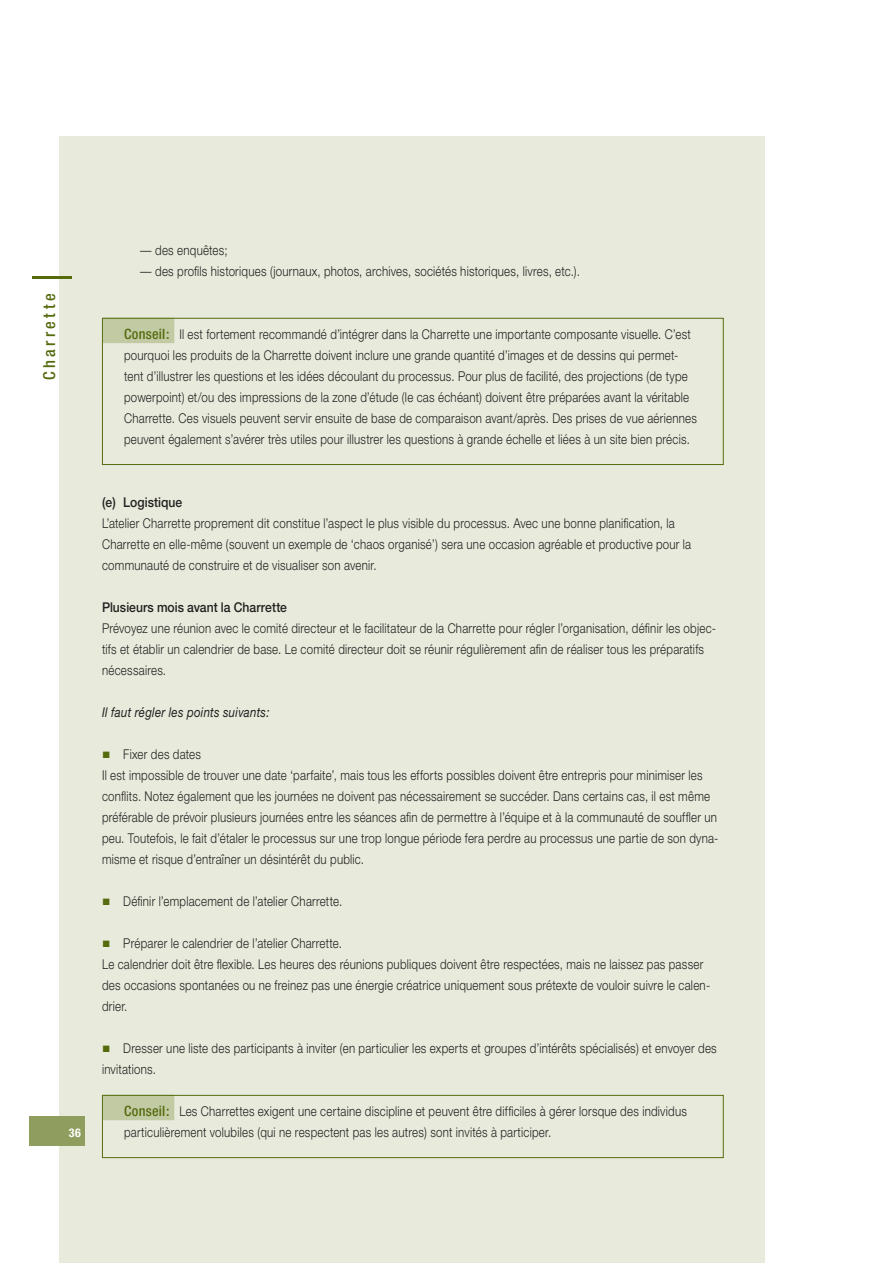
<style>
.page{position:relative;width:893px;height:1263px;background:#fff}
.page>*{position:absolute;margin:0;border:0;box-sizing:border-box;transform-origin:0 0}
.t1{font:100 condensed 54px "Helvetica Neue";color:#556b0e}
.t2{font:500 condensed 16.5px "Helvetica Neue";letter-spacing:.205em;color:#556b0e}
.t3{font:300 13.5px/21px "Helvetica Neue";letter-spacing:.02em;color:#231f20;scale:.85 1}
.t4{font:500 13.5px "Helvetica Neue";color:#231f20;scale:.9 1}
.t5{font:italic 13.5px "Helvetica Neue";letter-spacing:.025em;color:#231f20;scale:.85 1}
.t6{font:700 condensed 12px "Helvetica Neue";color:#fff}
.s1{font-weight:500;font-stretch:condensed;font-size:14.25px;color:#556b0e}
</style>
<div class="page">
<div style="left:60px;top:136px;width:705px;height:1127px;background:#e8ebdc"></div>
<div style="left:30px;top:1116px;width:55px;height:30px;background:#8f9e5f"></div>
<div style="left:103px;top:318px;width:71px;height:25px;background:#c2caa4"></div>
<div style="left:102px;top:318px;width:622px;height:147px;border:1px solid #556b0e"></div>
<div style="left:103px;top:1095px;width:71px;height:25px;background:#c2caa4"></div>
<div style="left:102px;top:1095px;width:622px;height:63px;border:1px solid #556b0e"></div>
<h1 class="t1" style="left:22px;top:283px;width:13px;rotate:-90deg">|</h1>
<p class="t2" style="left:40px;top:380px;width:88px;rotate:-90deg">Charrette</p>
<p class="t6" style="left:69px;top:1125px;width:13px">36</p>
<p class="t3" style="left:140px;top:239px;width:104px">— des enquêtes;</p>
<p class="t3" style="left:140px;top:260px;width:519px">— des profils historiques (journaux, photos, archives, sociétés historiques, livres, etc.).</p>
<p class="t3" style="left:124px;top:323px;width:675px"><span class="s1">Conseil:</span> Il est fortement recommandé d’intégrer dans la Charrette une importante composante visuelle. C’est pourquoi les produits de la Charrette doivent inclure une grande quantité d’images et de dessins qui permet&shy;tent d’illustrer les questions et les idées découlant du processus. Pour plus de facilité, des projections (de type powerpoint) et/ou des impressions de la zone d’étude (le cas échéant) doivent être préparées avant la véritable Charrette. Ces visuels peuvent servir ensuite de base de comparaison avant/après. Des prises de vue aériennes peuvent également s’avérer très utiles pour illustrer les questions à grande échelle et liées à un site bien précis.</p>
<p class="t4" style="left:102px;top:494px;width:91px">(e) Logistique</p>
<p class="t3" style="left:102px;top:512px;width:695px">L’atelier Charrette proprement dit constitue l’aspect le plus visible du processus. Avec une bonne planification, la<br>Charrette en elle-même (souvent un exemple de ‘chaos organisé’) sera une occasion agréable et productive pour la communauté de construire et de visualiser son avenir.</p>
<p class="t4" style="left:102px;top:599px;width:207px">Plusieurs mois avant la Charrette</p>
<p class="t3" style="left:102px;top:617px;width:724px">Prévoyez une réunion avec le comité directeur et le facilitateur de la Charrette pour régler l’organisation, définir les objec&shy;tifs et établir un calendrier de base. Le comité directeur doit se réunir régulièrement afin de réaliser tous les préparatifs nécessaires.</p>
<p class="t5" style="left:102px;top:704px;width:199px">Il faut régler les points suivants:</p>
<p class="t3" style="left:102px;top:743px;width:727px;text-indent:21px">Fixer des dates<br>Il est impossible de trouver une date ‘parfaite’, mais tous les efforts possibles doivent être entrepris pour minimiser les conflits. Notez également que les journées ne doivent pas nécessairement se succéder. Dans certains cas, il est même préférable de prévoir plusieurs journées entre les séances afin de permettre à l’équipe et à la communauté de souffler un peu. Toutefois, le fait d’étaler le processus sur une trop longue période fera perdre au processus une partie de son dyna&shy;misme et risque d’entraîner un désintérêt du public.</p>
<p class="t3" style="left:123px;top:890px;width:259px">Définir l’emplacement de l’atelier Charrette.</p>
<p class="t3" style="left:102px;top:932px;width:717px;text-indent:21px">Préparer le calendrier de l’atelier Charrette.<br>Le calendrier doit être flexible. Les heures des réunions publiques doivent être respectées, mais ne laissez pas passer des occasions spontanées ou ne freinez pas une énergie créatrice uniquement sous prétexte de vouloir suivre le calen&shy;drier.</p>
<p class="t3" style="left:102px;top:1037px;width:725px;text-indent:21px">Dresser une liste des participants à inviter (en particulier les experts et groupes d’intérêts spécialisés) et envoyer des invitations.</p>
<p class="t3" style="left:124px;top:1100px;width:664px"><span class="s1">Conseil:</span> Les Charrettes exigent une certaine discipline et peuvent être difficiles à gérer lorsque des individus particulièrement volubiles (qui ne respectent pas les autres) sont invités à participer.</p>
</div>
